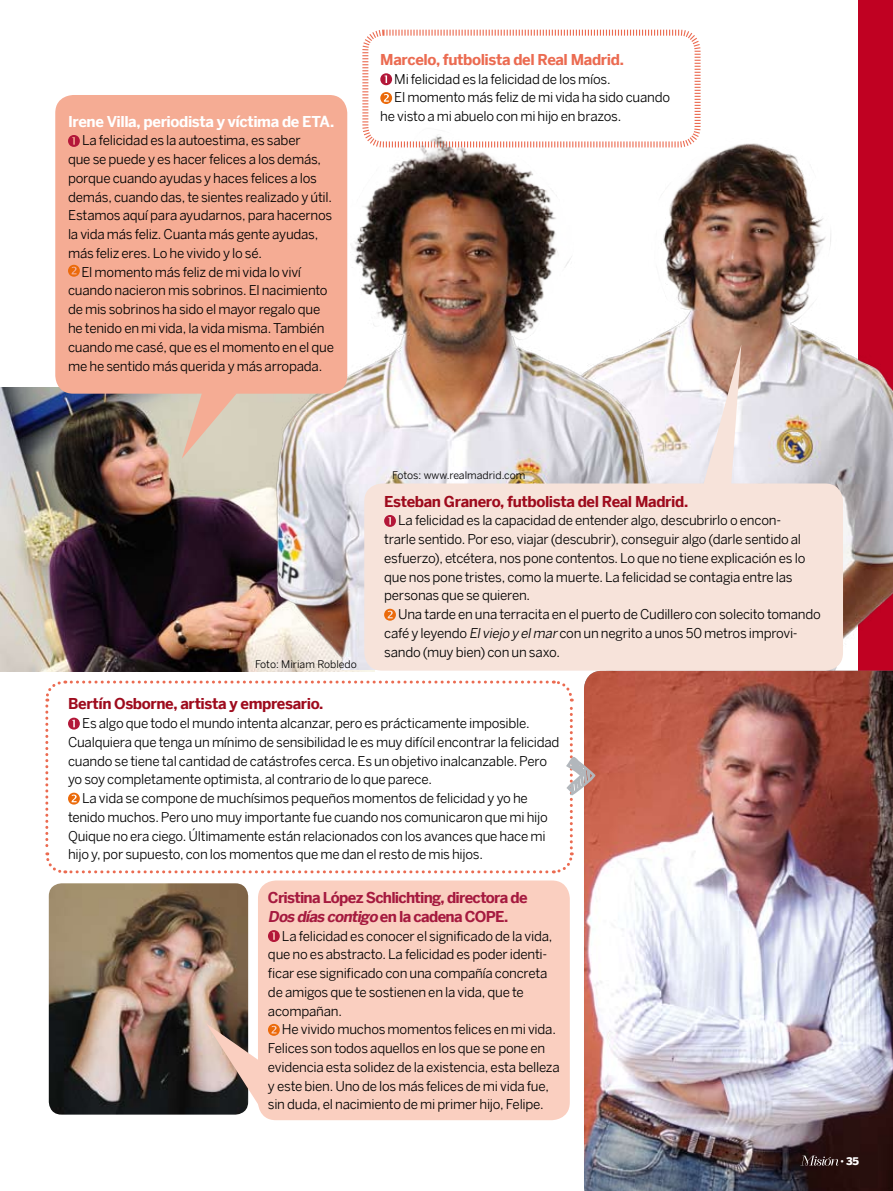
<style>
.page{position:relative;width:893px;height:1191px;background:#fff}
.page>*{position:absolute;margin:0;border:0;box-sizing:border-box;transform-origin:0 0}
.t1{font:700 15px "Benton Sans";letter-spacing:-.025em;color:#9e0b1d}
.t2{font:700 15px/18.8px "Benton Sans";letter-spacing:-.045em;color:#a51a3f}
.t3{font:700 15px "Benton Sans";letter-spacing:-.03em;color:#fff}
.t4{font:700 15px "Benton Sans";letter-spacing:-.025em;color:#eb6b51}
.t5{font:13.5px/18.8px "Benton Sans";letter-spacing:-.02em;color:#000}
.t6{font:10.5px "Benton Sans";color:#000}
.t7{font:900 10.5px "Benton Sans";color:#fff}
.t8{font:300 10.5px "Benton Sans";color:#000}
.s1{font-style:italic}
.s2{font-weight:300}
.s3{font-weight:900}
</style>
<div class="page">
<div style="left:258px;top:880px;width:312px;height:240px;background:#facfc0;border-radius:18px"></div>
<img style="left:0;top:387px;width:374px;height:284px">
<div style="left:859px;top:0;width:34px;height:1110px;background:#c00122"></div>
<svg style="left:362px;top:29px;width:339px;height:109px"></svg>
<img style="left:676px;top:138px;width:217px;height:532px">
<img style="left:584px;top:671px;width:309px;height:520px">
<img style="left:256px;top:123px;width:420px;height:546px">
<img style="left:49px;top:883px;width:199px;height:231px">
<div style="left:55px;top:95px;width:292px;height:299px;background:#f5ac94;border-radius:18px"></div>
<svg style="left:68px;top:135px;width:12px;height:12px"></svg>
<svg style="left:68px;top:265px;width:12px;height:12px"></svg>
<svg style="left:182px;top:393px;width:55px;height:66px;background:#dfc5b0"></svg>
<div style="left:364px;top:483px;width:479px;height:187px;background:#f7e3da;border-radius:18px"></div>
<svg style="left:384px;top:515px;width:12px;height:12px"></svg>
<svg style="left:384px;top:609px;width:12px;height:11px"></svg>
<svg style="left:702px;top:344px;width:39px;height:140px"></svg>
<svg style="left:45px;top:679px;width:550px;height:196px"></svg>
<svg style="left:268px;top:930px;width:12px;height:12px"></svg>
<svg style="left:206px;top:1023px;width:74px;height:83px"></svg>
<svg style="left:800px;top:1155px;width:40px;height:10px"></svg>
<p class="t3" style="left:68px;top:112px;width:268px">Irene Villa, periodista y víctima de ETA.</p>
<p class="t5" style="left:82px;top:131px;width:220px">La felicidad es la autoestima, es saber</p>
<p class="t5" style="left:68px;top:150px;width:255px">que se puede y es hacer felices a los demás,</p>
<p class="t5" style="left:68px;top:168px;width:250px">porque cuando ayudas y haces felices a los</p>
<p class="t5" style="left:68px;top:187px;width:265px">demás, cuando das, te sientes realizado y útil.</p>
<p class="t5" style="left:68px;top:206px;width:266px">Estamos aquí para ayudarnos, para hacernos</p>
<p class="t5" style="left:68px;top:225px;width:252px">la vida más feliz. Cuanta más gente ayudas,</p>
<p class="t5" style="left:68px;top:243px;width:195px">más feliz eres. Lo he vivido y lo sé.</p>
<p class="t5" style="left:82px;top:262px;width:221px">El momento más feliz de mi vida lo viví</p>
<p class="t5" style="left:68px;top:281px;width:261px">cuando nacieron mis sobrinos. El nacimiento</p>
<p class="t5" style="left:68px;top:300px;width:254px">de mis sobrinos ha sido el mayor regalo que</p>
<p class="t5" style="left:68px;top:318px;width:258px">he tenido en mi vida, la vida misma. También</p>
<p class="t5" style="left:68px;top:337px;width:268px">cuando me casé, que es el momento en el que</p>
<p class="t5" style="left:68px;top:356px;width:256px">me he sentido más querida y más arropada.</p>
<p class="t4" style="left:380px;top:51px;width:245px">Marcelo, futbolista del Real Madrid.</p>
<p class="t5" style="left:394px;top:69px;width:218px">Mi felicidad es la felicidad de los míos.</p>
<p class="t5" style="left:394px;top:88px;width:277px">El momento más feliz de mi vida ha sido cuando</p>
<p class="t5" style="left:380px;top:107px;width:242px">he visto a mi abuelo con mi hijo en brazos.</p>
<p class="t6" style="left:255px;top:657px;width:103px">Foto: Miriam Robledo</p>
<p class="t6" style="left:392px;top:469px;width:135px">Fotos: www.realmadrid.com</p>
<p class="t1" style="left:384px;top:492px;width:306px">Esteban Granero, futbolista del Real Madrid.</p>
<p class="t5" style="left:384px;top:511px;width:423px;text-indent:14px">La felicidad es la capacidad de entender algo, descubrirlo o encon&shy;trarle sentido. Por eso, viajar (descubrir), conseguir algo (darle sentido al esfuerzo), etcétera, nos pone contentos. Lo que no tiene explicación es lo que nos pone tristes, como la muerte. La felicidad se contagia entre las personas que se quieren.</p>
<p class="t5" style="left:384px;top:605px;width:438px;text-indent:14px">Una tarde en una terracita en el puerto de Cudillero con solecito tomando café y leyendo <span class="s1">Elviejo y elmar</span>con un negrito a unos 50 metros improvi&shy;sando (muy bien) con un saxo.</p>
<p class="t1" style="left:68px;top:695px;width:257px">Bertín Osborne, artista y empresario.</p>
<p class="t5" style="left:82px;top:713px;width:449px">Es algo que todo el mundo intenta alcanzar, pero es prácticamente imposible.</p>
<p class="t5" style="left:68px;top:732px;width:493px">Cualquiera que tenga un mínimo de sensibilidad le es muy difícil encontrar la felicidad</p>
<p class="t5" style="left:68px;top:751px;width:480px">cuando se tiene tal cantidad de catástrofes cerca. Es un objetivo inalcanzable. Pero</p>
<p class="t5" style="left:68px;top:770px;width:365px">yo soy completamente optimista, al contrario de lo que parece.</p>
<p class="t5" style="left:82px;top:788px;width:447px">La vida se compone de muchísimos pequeños momentos de felicidad y yo he</p>
<p class="t5" style="left:68px;top:807px;width:481px">tenido muchos. Pero uno muy importante fue cuando nos comunicaron que mi hijo</p>
<p class="t5" style="left:68px;top:826px;width:479px">Quique no era ciego. Últimamente están relacionados con los avances que hace mi</p>
<p class="t5" style="left:68px;top:845px;width:416px">hijo y, por supuesto, con los momentos que me dan el resto de mis hijos.</p>
<p class="t2" style="left:268px;top:888px;width:261px">Cristina López Schlichting, directora de<br><span class="s1">Dos días contigo</span> en la cadena COPE.</p>
<p class="t5" style="left:268px;top:926px;width:286px;text-indent:14px">La felicidad es conocer el significado de la vida, que no es abstracto. La felicidad es poder identi&shy;ficar ese significado con una compañía concreta de amigos que te sostienen en la vida, que te acompañan.</p>
<p class="t5" style="left:268px;top:1019px;width:293px;text-indent:14px">He vivido muchos momentos felices en mi vida.<br>Felices son todos aquellos en los que se pone en evidencia esta solidez de la existencia, esta belleza y este bien. Uno de los más felices de mi vida fue, sin duda, el nacimiento de mi primer hijo, Felipe.</p>
<p class="t7" style="left:840px;top:1155px;width:21px"><span class="s2">•</span> 35</p>
<p class="t8" style="left:842px;top:1155px;width:13px">• <span class="s3">1</span></p>
</div>
